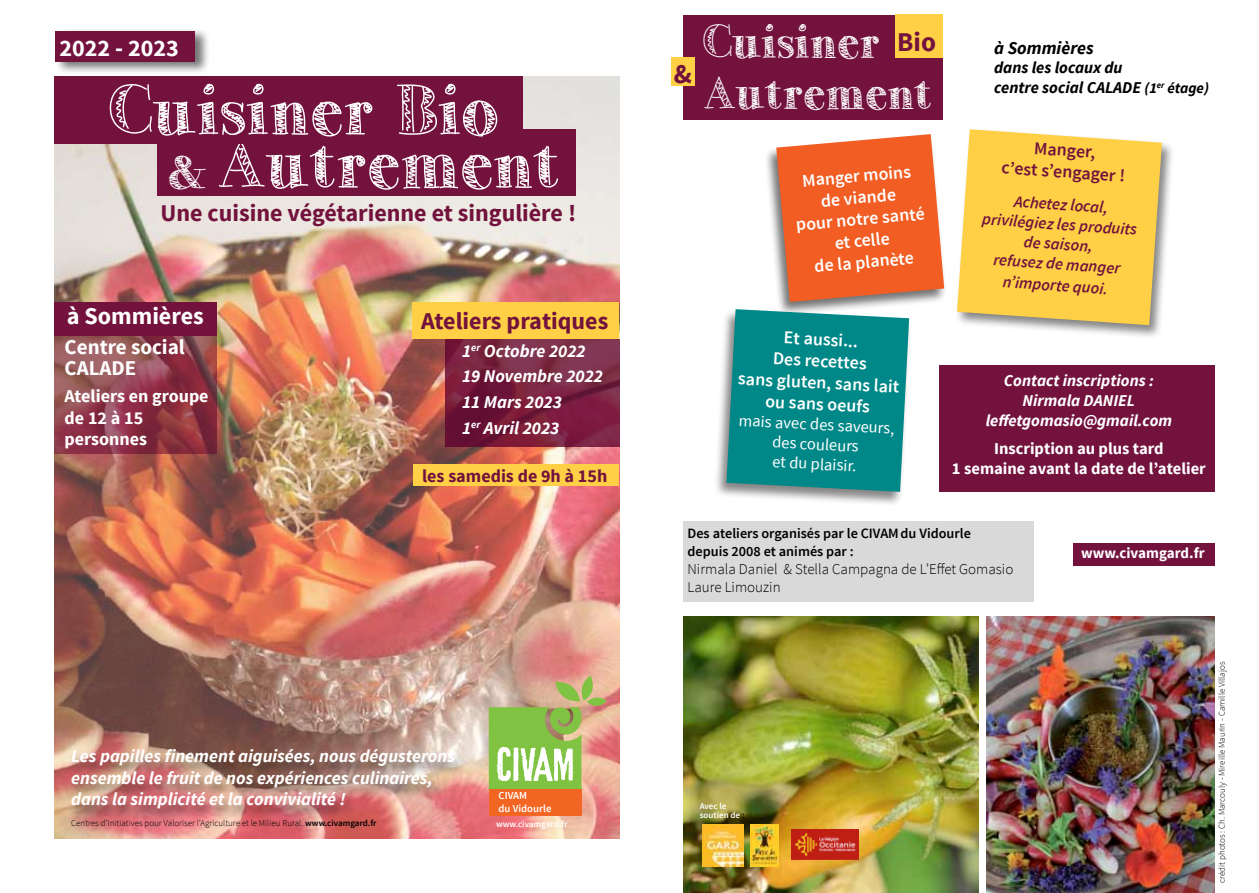
<style>
.page{position:relative;width:1259px;height:893px;background:#fff}
.page>*{position:absolute;margin:0;border:0;box-sizing:border-box;transform-origin:0 0}
.t1{font:72px "Little Bird";letter-spacing:.01em;color:#fff}
.t2{font:48px "Little Bird";letter-spacing:.01em;color:#fff}
.t3{font:700 27px "Source Sans Pro";color:#72123d}
.t4{font:700 24px "Source Sans Pro";color:#72123d}
.t5{font:700 24px "Source Sans Pro";color:#fff}
.t6{font:700 21px/21px "Source Sans Pro";color:#fff}
.t7{font:italic 700 18px/25.8px "Source Sans Pro";color:#fff}
.t8{font:600 18px/21.6px "Source Sans Pro";color:#fff;text-align:center}
.t9{font:700 18px/21.6px "Source Sans Pro";color:#fff}
.t10{font:600 18px/21.6px "Source Sans Pro";color:#72123d;text-align:center}
.t11{font:700 18px "Source Sans Pro";color:#72123d}
.t12{font:italic 700 18px "Source Sans Pro";color:#000}
.t13{font:italic 600 16.5px/19.8px "Source Sans Pro";color:#72123d;text-align:center}
.t14{font:italic 700 16.5px/19.8px "Source Sans Pro";color:#fff;text-align:center}
.t15{font:700 16.5px/19.8px "Source Sans Pro";color:#fff;text-align:center}
.t16{font:italic 700 16.5px/19.8px "Source Sans Pro";color:#000}
.t17{font:16.5px/19.8px "Source Sans Pro";color:#fff;text-align:center}
.t18{font:300 15px/18px "Source Sans Pro";color:#000}
.t19{font:700 15px "Source Sans Pro";color:#fff}
.t20{font:600 14.25px/18px "Source Sans Pro";color:#000}
.t21{font:600 10.65px/12.9px "Source Sans Pro";color:#fff}
.t22{font:300 9px "Source Sans Pro";color:#000}
.t23{font:600 9px/9px "Source Sans Pro";color:#fff}
.s1{font-size:45px}
.s2{font-weight:600}
.s3{font-size:15px}
.s4{color:#000}
</style>
<div class="page">
<img style="left:54px;top:77px;width:566px;height:762px">
<div style="left:489px;top:790px;width:92px;height:26px;background:#f26522"></div>
<svg style="left:489px;top:675px;width:118px;height:115px;background:#b5bd79"></svg>
<div style="left:68px;top:749px;width:398px;height:74px;background:#000;opacity:.5"></div>
<div style="left:54px;top:28px;width:157px;height:47px;background:#000;opacity:.55"></div>
<div style="left:55px;top:31px;width:140px;height:31px;background:#72123d"></div>
<div style="left:157px;top:129px;width:418px;height:67px;background:#72123d"></div>
<div style="left:54px;top:76px;width:468px;height:68px;background:#72123d"></div>
<img style="left:684px;top:617px;width:294px;height:276px">
<img style="left:986px;top:617px;width:228px;height:275px">
<div style="left:764px;top:133px;width:183px;height:184px;background:#000;opacity:.55"></div>
<svg style="left:776px;top:134px;width:168px;height:168px;background:#eb6d3b"></svg>
<div style="left:954px;top:128px;width:221px;height:212px;background:#000;opacity:.48"></div>
<svg style="left:957px;top:129px;width:205px;height:196px;background:#fad158"></svg>
<div style="left:683px;top:70px;width:260px;height:49px;background:#72123d"></div>
<div style="left:683px;top:15px;width:260px;height:59px;background:#72123d"></div>
<div style="left:714px;top:308px;width:198px;height:199px;background:#000;opacity:.48"></div>
<svg style="left:726px;top:309px;width:183px;height:183px;background:#148d8d"></svg>
<div style="left:683px;top:522px;width:350px;height:80px;background:#d9d9d9"></div>
<div style="left:895px;top:15px;width:48px;height:43px;background:#ffd046"></div>
<div style="left:671px;top:57px;width:24px;height:29px;background:#ffd046"></div>
<div style="left:1072px;top:543px;width:142px;height:22px;background:#72123d"></div>
<img style="left:702px;top:825px;width:41px;height:41px">
<img style="left:751px;top:825px;width:27px;height:41px">
<img style="left:791px;top:830px;width:68px;height:30px">
<div style="left:412px;top:302px;width:207px;height:37px;background:#ffd046"></div>
<svg style="left:445px;top:339px;width:174px;height:107px;background:#772140"></svg>
<div style="left:414px;top:464px;width:205px;height:22px;background:#ffd046"></div>
<div style="left:54px;top:302px;width:163px;height:33px;background:#72123d"></div>
<svg style="left:54px;top:336px;width:162px;height:118px;background:#8e404d"></svg>
<div style="left:938px;top:365px;width:276px;height:127px;background:#72123d"></div>
<h3 class="t5" style="left:60px;top:32px;width:121px">2022 - 2023</h3>
<h1 class="t1" style="left:105px;top:71px;width:390px">Cuisiner Bio</h1>
<h1 class="t1" style="left:166px;top:124px;width:390px"><span class="s1">&amp;</span> Autrement</h1>
<h3 class="t4" style="left:161px;top:198px;width:417px">Une cuisine végétarienne et singulière !</h3>
<h3 class="t5" style="left:67px;top:301px;width:138px">à Sommières</h3>
<p class="t6" style="left:65px;top:337px;width:122px">Centre social<br>CALADE</p>
<p class="t9" style="left:65px;top:386px;width:145px">Ateliers en groupe de 12 à 15 personnes</p>
<h3 class="t4" style="left:421px;top:306px;width:189px">Ateliers pratiques</h3>
<p class="t7" style="left:462px;top:338px;width:143px">1<sup>er</sup> Octobre 2022<br>19 Novembre 2022<br>11 Mars 2023<br>1<sup>er</sup> Avril 2023</p>
<p class="t11" style="left:422px;top:464px;width:187px">les samedis de 9h à 15h</p>
<p class="t7" style="left:71px;top:745px;width:385px;line-height:21.6px">Les papilles finement aiguisées, nous dégusterons ensemble le fruit de nos expériences culinaires, dans la simplicité et la convivialité !</p>
<p class="t21" style="left:498px;top:789px;width:54px">CIVAM<br>du Vidourle</p>
<p class="t22" style="left:71px;top:818px;width:307px">Centres d’Initiatives pour Valoriser l’Agriculture et le Milieu Rural. <span class="s2">www.civamgard.fr</span></p>
<p class="t23" style="left:496px;top:819px;width:73px">www.civamgard.fr</p>
<h3 class="t3" style="left:674px;top:56px;width:20px">&amp;</h3>
<h2 class="t2" style="left:700px;top:16px;width:177px">Cuisiner</h2>
<h3 class="t3" style="left:897px;top:25px;width:40px">Bio</h3>
<h2 class="t2" style="left:700px;top:67px;width:229px">Autrement</h2>
<p class="t8" style="left:791px;top:171px;width:130px;rotate:-5deg">Manger moins de viande<br>pour notre santé et celle<br>de la planète</p>
<p class="t8" style="left:741px;top:325px;width:163px;rotate:3deg">Et aussi...<br>Des recettes<br>sans gluten, sans lait ou sans oeufs</p>
<p class="t17" style="left:739px;top:411px;width:157px;rotate:3deg">mais avec des saveurs, des couleurs<br>et du plaisir.</p>
<p class="t12" style="left:994px;top:36px;width:101px">à Sommières</p>
<p class="t16" style="left:994px;top:58px;width:216px">dans les locaux du<br>centre social CALADE <span class="s3">(1</span><sup>er</sup> <span class="s3">étage)</span></p>
<p class="t10" style="left:1004px;top:135px;width:125px;rotate:4deg">Manger,<br>c’est s’engager !</p>
<p class="t13" style="left:984px;top:189px;width:157px;rotate:4deg">Achetez local, privilégiez les produits de saison,<br>refusez de manger</p>
<p class="t13" style="left:1003px;top:272px;width:107px;rotate:4deg">n’importe quoi.</p>
<p class="t14" style="left:985px;top:371px;width:188px">Contact inscriptions :<br>Nirmala DANIEL leffetgomasio@gmail.com</p>
<p class="t15" style="left:952px;top:439px;width:255px">Inscription au plus tard<br>1 semaine avant la date de l’atelier</p>
<p class="t20" style="left:687px;top:525px;width:285px">Des ateliers organisés par le CIVAMdu Vidourle depuis 2008 et animés par :</p>
<p class="t18" style="left:687px;top:560px;width:327px">Nirmala Daniel &amp; Stella Campagna de L’Effet Gomasio<br>Laure Limouzin</p>
<p class="t19" style="left:1081px;top:544px;width:125px">www.civamgard.fr</p>
<p class="t23" style="left:699px;top:801px;width:46px">Avec le soutien de <span class="s4">:</span></p>
<p class="t22" style="left:1216px;top:883px;width:223px;rotate:-90deg">crédit photos : Ch. Marcouly - Mireille Maurin - Camille Villajos</p>
</div>
